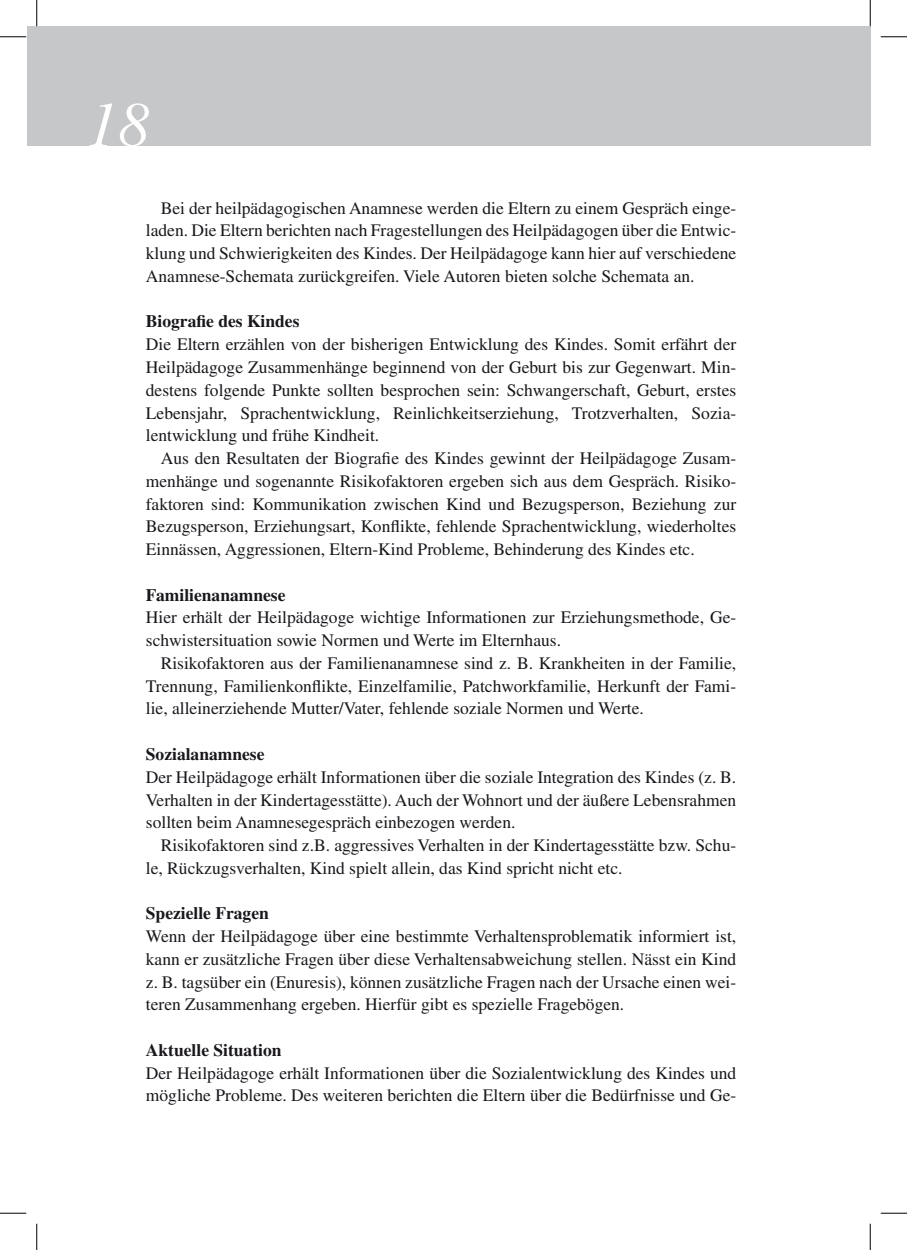
<style>
.page{position:relative;width:907px;height:1250px;background:#fff}
.page>*{position:absolute;margin:0;border:0;box-sizing:border-box;transform-origin:0 0}
.t1{font:italic 63px "Times CE";color:#fff}
.t2{font:17.5px/22.8px "Times CE";color:#1a171c;text-align:justify}
.t3{font:700 17.5px "Times CE";color:#1a171c}
</style>
<div class="page">
<div style="left:27px;top:27px;width:843px;height:119px;background:#c6c7c9"></div>
<svg style="left:0;top:36px;width:26px;height:1px"></svg>
<svg style="left:881px;top:36px;width:26px;height:1px"></svg>
<svg style="left:0;top:1212px;width:26px;height:1px"></svg>
<svg style="left:881px;top:1212px;width:26px;height:1px"></svg>
<svg style="left:36px;top:0;width:1px;height:26px"></svg>
<svg style="left:36px;top:1223px;width:1px;height:26px"></svg>
<svg style="left:870px;top:0;width:1px;height:26px"></svg>
<svg style="left:870px;top:1223px;width:1px;height:26px"></svg>
<h1 class="t1" style="left:86px;top:86px;width:64px">18</h1>
<p class="t2" style="left:146px;top:196px;width:592px;text-indent:15px">Bei der heilpädagogischen Anamnese werden die Eltern zu einem Gespräch einge&shy;laden. Die Eltern berichten nach Fragestellungen des Heilpädagogen über die Entwic&shy;klung und Schwierigkeiten des Kindes. Der Heilpädagoge kann hier auf verschiedene Anamnese-Schemata zurückgreifen. Viele Autoren bieten solche Schemata an.</p>
<p class="t3" style="left:146px;top:311px;width:155px">Biografie des Kindes</p>
<p class="t2" style="left:146px;top:333px;width:592px">Die Eltern erzählen von der bisherigen Entwicklung des Kindes. Somit erfährt der Heilpädagoge Zusammenhänge beginnend von der Geburt bis zur Gegenwart. Min&shy;destens folgende Punkte sollten besprochen sein: Schwangerschaft, Geburt, erstes Lebensjahr, Sprachentwicklung, Reinlichkeitserziehung, Trotzverhalten, Sozia&shy;lentwicklung und frühe Kindheit.</p>
<p class="t2" style="left:146px;top:446px;width:592px;text-indent:15px">Aus den Resultaten der Biografie des Kindes gewinnt der Heilpädagoge Zusam&shy;menhänge und sogenannte Risikofaktoren ergeben sich aus dem Gespräch. Risiko&shy;faktoren sind: Kommunikation zwischen Kind und Bezugsperson, Beziehung zur Bezugsperson, Erziehungsart, Konflikte, fehlende Sprachentwicklung, wiederholtes Einnässen, Aggressionen, Eltern-Kind Probleme, Behinderung des Kindes etc.</p>
<p class="t3" style="left:146px;top:584px;width:141px">Familienanamnese</p>
<p class="t2" style="left:146px;top:606px;width:592px">Hier erhält der Heilpädagoge wichtige Informationen zur Erziehungsmethode, Ge&shy;schwistersituation sowie Normen und Werte im Elternhaus.</p>
<p class="t2" style="left:146px;top:651px;width:592px;text-indent:15px">Risikofaktoren aus der Familienanamnese sind z. B. Krankheiten in der Familie, Trennung, Familienkonflikte, Einzelfamilie, Patchworkfamilie, Herkunft der Fami&shy;lie, alleinerziehende Mutter/Vater, fehlende soziale Normen und Werte.</p>
<p class="t3" style="left:146px;top:743px;width:120px">Sozialanamnese</p>
<p class="t2" style="left:146px;top:765px;width:592px">Der Heilpädagoge erhält Informationen über die soziale Integration des Kindes (z. B.<br>Verhalten in der Kindertagesstätte). Auch der Wohnort und der äußere Lebensrahmen sollten beim Anamnesegespräch einbezogen werden.</p>
<p class="t2" style="left:146px;top:833px;width:592px;text-indent:15px">Risikofaktoren sind z.B. aggressives Verhalten in der Kindertagesstätte bzw. Schu&shy;le, Rückzugsverhalten, Kind spielt allein, das Kind spricht nicht etc.</p>
<p class="t3" style="left:146px;top:902px;width:124px">Spezielle Fragen</p>
<p class="t2" style="left:146px;top:924px;width:592px">Wenn der Heilpädagoge über eine bestimmte Verhaltensproblematik informiert ist, kann er zusätzliche Fragen über diese Verhaltensabweichung stellen. Nässt ein Kind z. B. tagsüber ein (Enuresis), können zusätzliche Fragen nach der Ursache einen wei&shy;teren Zusammenhang ergeben. Hierfür gibt es spezielle Fragebögen.</p>
<p class="t3" style="left:146px;top:1039px;width:137px">Aktuelle Situation</p>
<p class="t2" style="left:146px;top:1060px;width:592px">Der Heilpädagoge erhält Informationen über die Sozialentwicklung des Kindes und mögliche Probleme. Des weiteren berichten die Eltern über die Bedürfnisse und Ge-</p>
</div>
